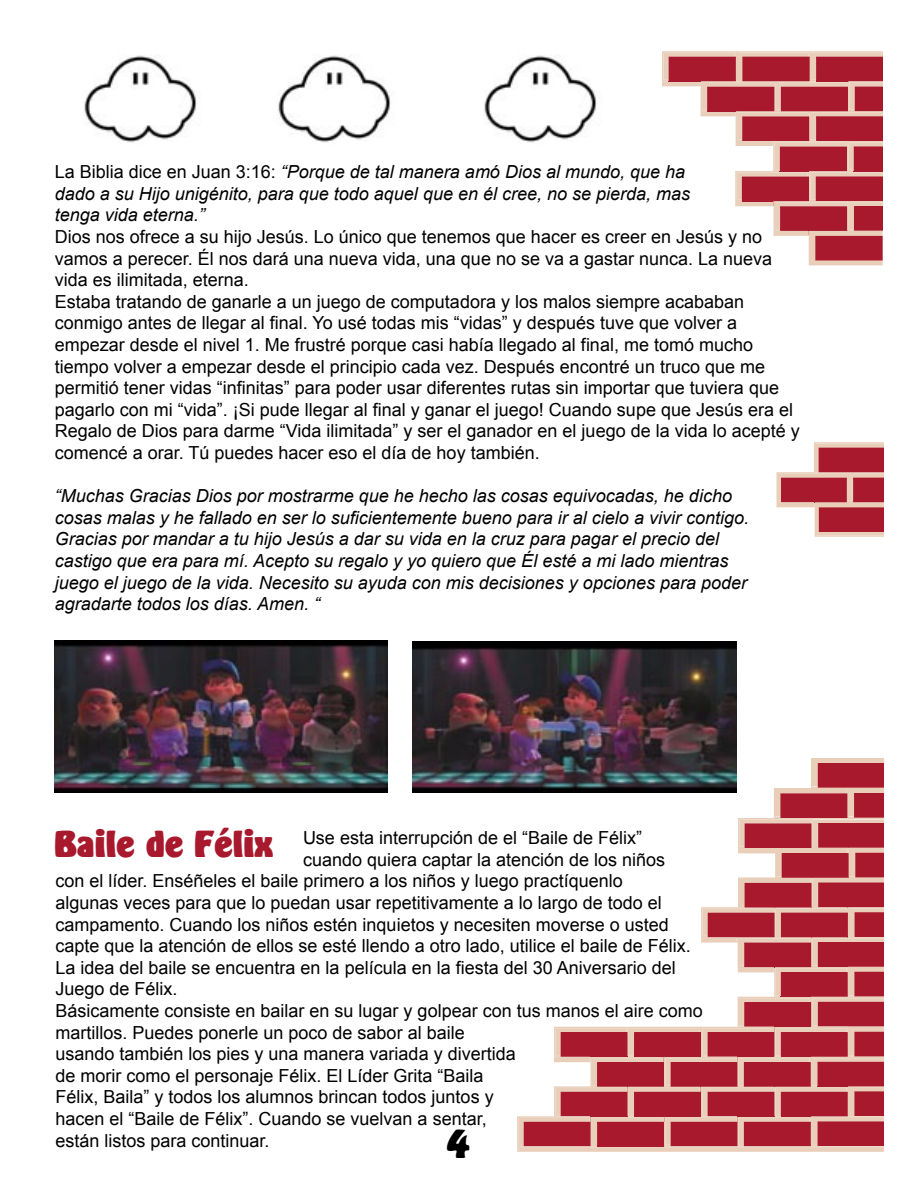
<style>
.page{position:relative;width:918px;height:1188px;background:#fff}
.page>*{position:absolute;margin:0;border:0;box-sizing:border-box;transform-origin:0 0}
.t1{font:40.5px "Vagabond";color:#000}
.t2{font:37.5px "Vagabond";color:#a9192d}
.t3{font:18px/21.6px "Arial";color:#000}
.t4{font:italic 18px/21.6px "Arial";color:#000}
.s1{font-style:normal}
</style>
<div class="page">
<img style="left:84px;top:55px;width:113px;height:88px">
<svg style="left:517px;top:758px;width:367px;height:394px"></svg>
<svg style="left:662px;top:51px;width:221px;height:214px"></svg>
<svg style="left:777px;top:442px;width:107px;height:95px"></svg>
<img style="left:413px;top:641px;width:324px;height:151px">
<img style="left:278px;top:55px;width:113px;height:88px">
<img style="left:484px;top:55px;width:113px;height:88px">
<img style="left:54px;top:640px;width:333px;height:152px">
<p class="t4" style="left:55px;top:161px;width:637px"><span class="s1">La Biblia dice en Juan 3:16:</span> “Porque de tal manera amó Dios al mundo, que ha dado a su Hijo unigénito, para que todo aquel que en él cree, no se pierda, mas tenga vida eterna.”</p>
<p class="t3" style="left:55px;top:226px;width:747px">Dios nos ofrece a su hijo Jesús. Lo único que tenemos que hacer es creer en Jesús y no vamos a perecer. Él nos dará una nueva vida, una que no se va a gastar nunca. La nueva vida es ilimitada, eterna.<br>Estaba tratando de ganarle a un juego de computadora y los malos siempre acababan conmigo antes de llegar al final. Yo usé todas mis “vidas” y después tuve que volver a empezar desde el nivel 1. Me frustré porque casi había llegado al final, me tomó mucho tiempo volver a empezar desde el principio cada vez. Después encontré un truco que me permitió tener vidas “infinitas” para poder usar diferentes rutas sin importar que tuviera que pagarlo con mi “vida”. ¡Si pude llegar al final y ganar el juego! Cuando supe que Jesús era el Regalo de Dios para darme “Vida ilimitada” y ser el ganador en el juego de la vida lo acepté y comencé a orar. Tú puedes hacer eso el día de hoy también.</p>
<p class="t4" style="left:55px;top:485px;width:696px">“Muchas Gracias Dios por mostrarme que he hecho las cosas equivocadas, he dicho cosas malas y he fallado en ser lo suficientemente bueno para ir al cielo a vivir contigo.<br>Gracias por mandar a tu hijo Jesús a dar su vida en la cruz para pagar el precio del castigo que era para mí. Acepto su regalo y yo quiero que Él esté a mi lado mientras juego el juego de la vida. Necesito su ayuda con mis decisiones y opciones para poder agradarte todos los días. Amen. “</p>
<h2 class="t2" style="left:54px;top:822px;width:221px">Baile de Félix</h2>
<p class="t3" style="left:303px;top:827px;width:341px">Use esta interrupción de el “Baile de Félix”</p>
<p class="t3" style="left:303px;top:849px;width:364px">cuando quiera captar la atención de los niños</p>
<p class="t3" style="left:56px;top:870px;width:569px">con el líder. Enséñeles el baile primero a los niños y luego practíquenlo</p>
<p class="t3" style="left:56px;top:892px;width:608px">algunas veces para que lo puedan usar repetitivamente a lo largo de todo el</p>
<p class="t3" style="left:56px;top:914px;width:615px">campamento. Cuando los niños estén inquietos y necesiten moverse o usted</p>
<p class="t3" style="left:56px;top:935px;width:637px">capte que la atención de ellos se esté llendo a otro lado, utilice el baile de Félix.</p>
<p class="t3" style="left:56px;top:957px;width:622px">La idea del baile se encuentra en la película en la fiesta del 30 Aniversario del</p>
<p class="t3" style="left:56px;top:978px;width:124px">Juego de Félix.</p>
<p class="t3" style="left:56px;top:1000px;width:649px">Básicamente consiste en bailar en su lugar y golpear con tus manos el aire como</p>
<p class="t3" style="left:56px;top:1022px;width:411px">martillos. Puedes ponerle un poco de sabor al baile</p>
<p class="t3" style="left:56px;top:1043px;width:462px">usando también los pies y una manera variada y divertida</p>
<p class="t3" style="left:56px;top:1065px;width:430px">de morir como el personaje Félix. El Líder Grita “Baila</p>
<p class="t3" style="left:56px;top:1086px;width:440px">Félix, Baila” y todos los alumnos brincan todos juntos y</p>
<p class="t3" style="left:56px;top:1108px;width:433px">hacen el “Baile de Félix”. Cuando se vuelvan a sentar,</p>
<p class="t3" style="left:56px;top:1130px;width:216px">están listos para continuar.</p>
<h1 class="t1" style="left:447px;top:1120px;width:25px">4</h1>
</div>
